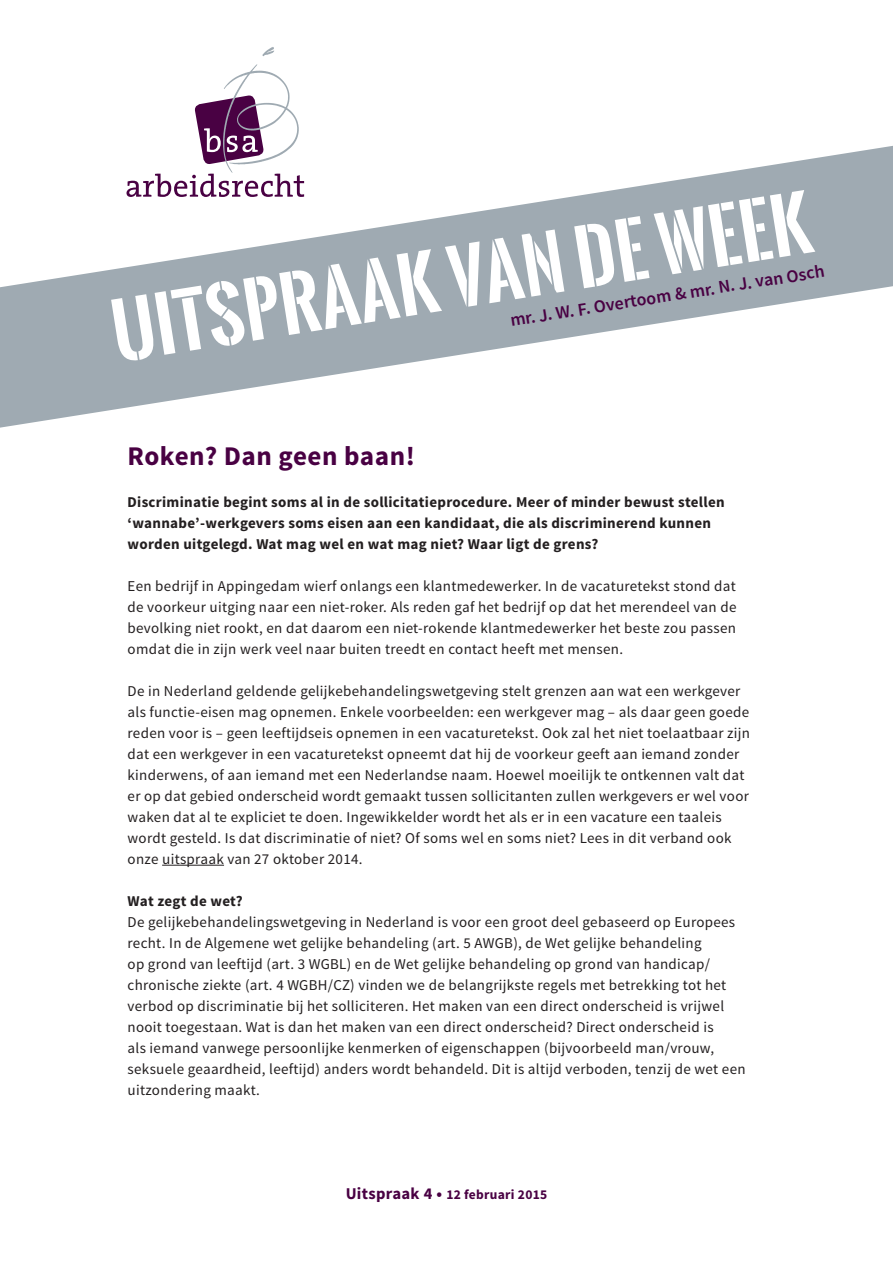
<style>
.page{position:relative;width:893px;height:1263px;background:#fff}
.page>*{position:absolute;margin:0;border:0;box-sizing:border-box;transform-origin:0 0}
.t1{font:700 72px "Oswald Stencil";color:#fff}
.t2{font:700 27px "Source Sans Pro";letter-spacing:.02em;color:#490143}
.t3{font:600 18px "Source Sans Pro";color:#490143}
.t4{font:15px/21px "Source Sans Pro";letter-spacing:.02em;color:#231f20}
.t5{font:700 15px/21px "Source Sans Pro";letter-spacing:.02em;color:#231f20}
.basistekst{font:700 13.5px "Source Sans Pro";letter-spacing:.02em;color:#490143}
.s1{font-size:16.5px}
</style>
<div class="page">
<svg style="left:195px;top:47px;width:104px;height:98px"></svg>
<svg style="left:0;top:145px;width:893px;height:283px;fill:#9faab2"></svg>
<hr style="left:162px;top:865px;width:62px;height:1px;background:#231f20">
<h1 class="t1" style="left:104px;top:280px;width:708px;rotate:-9deg">UITSPRAAK VAN DE WEEK</h1>
<p class="t3" style="left:509px;top:309px;width:319px;rotate:-9deg">mr. J. W. F. Overtoom &amp; mr. N. J. van Osch</p>
<p class="t2" style="left:128px;top:438px;width:289px">Roken? Dan geen baan!</p>
<p class="t5" style="left:128px;top:492px;width:599px">Discriminatie begint soms al in de sollicitatieprocedure. Meer of minder bewust stellen ‘wannabe’-werkgevers soms eisen aan een kandidaat, die als discriminerend kunnen worden uitgelegd. Wat mag wel en wat mag niet? Waar ligt de grens?</p>
<p class="t4" style="left:128px;top:575px;width:610px;text-align:justify">Een bedrijf in Appingedam wierf onlangs een klantmedewerker. In de vacaturetekst stond dat de voorkeur uitging naar een niet-roker. Als reden gaf het bedrijf op dat het merendeel van de bevolking niet rookt, en dat daarom een niet-rokende klantmedewerker het beste zou passen omdat die in zijn werk veel naar buiten treedt en contact heeft met mensen.</p>
<p class="t4" style="left:128px;top:680px;width:624px">De in Nederland geldende gelijkebehandelingswetgeving stelt grenzen aan wat een werkgever als functie-eisen mag opnemen. Enkele voorbeelden: een werkgever mag – als daar geen goede reden voor is – geen leeftijdseis opnemen in een vacaturetekst. Ook zal het niet toelaatbaar zijn dat een werkgever in een vacaturetekst opneemt dat hij de voorkeur geeft aan iemand zonder kinderwens, of aan iemand met een Nederlandse naam. Hoewel moeilijk te ontkennen valt dat er op dat gebied onderscheid wordt gemaakt tussen sollicitanten zullen werkgevers er wel voor waken dat al te expliciet te doen. Ingewikkelder wordt het als er in een vacature een taaleis</p>
<p class="t4" style="left:128px;top:827px;width:605px">wordt gesteld. Is dat discriminatie of niet? Of soms wel en soms niet? Lees in dit verband ook onze uitspraak van 27 oktober 2014.</p>
<p class="t5" style="left:128px;top:891px;width:117px">Wat zegt de wet?</p>
<p class="t4" style="left:128px;top:911px;width:620px">De gelijkebehandelingswetgeving in Nederland is voor een groot deel gebaseerd op Europees recht. In de Algemene wet gelijke behandeling (art. 5 AWGB), de Wet gelijke behandeling<br>op grond van leeftijd (art. 3 WGBL) en de Wet gelijke behandeling op grond van handicap/ chronische ziekte (art. 4 WGBH/CZ) vinden we de belangrijkste regels met betrekking tot het verbod op discriminatie bij het solliciteren. Het maken van een direct onderscheid is vrijwel nooit toegestaan. Wat is dan het maken van een direct onderscheid? Direct onderscheid is<br>als iemand vanwege persoonlijke kenmerken of eigenschappen (bijvoorbeeld man/vrouw, seksuele geaardheid, leeftijd) anders wordt behandeld. Dit is altijd verboden, tenzij de wet een uitzondering maakt.</p>
<p class="basistekst" style="left:346px;top:1186px;width:203px"><span class="s1">Uitspraak 4 •</span> 12 februari 2015</p>
</div>
